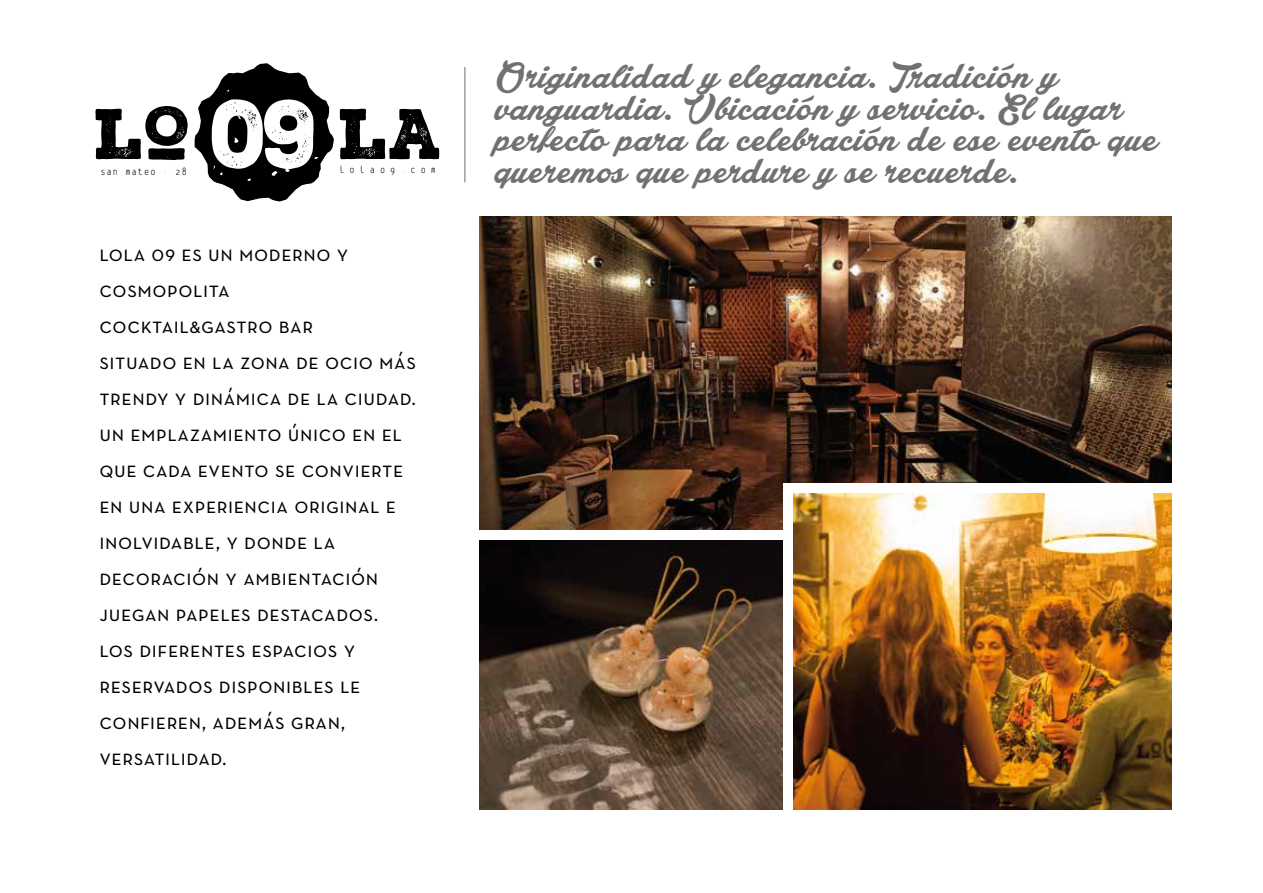
<style>
.page{position:relative;width:1263px;height:893px;background:#fff}
.page>*{position:absolute;margin:0;border:0;box-sizing:border-box;transform-origin:0 0}
.t1{font:39px/31.5px "Lakesight Personal Use Only";color:#707172}
.t2{font:22.5px/36px "Neutra Text Book SC";letter-spacing:.025em;color:#000}
.t3{font:100 11.1px "Platelet";letter-spacing:.1em;color:#010000}
.t4{font:100 11.1px "Platelet";letter-spacing:.45em;color:#010000}
</style>
<div class="page">
<hr style="left:464px;top:67px;width:2px;height:115px;background:#9c9e9f">
<img style="left:480px;top:216px;width:692px;height:314px">
<img style="left:792px;top:492px;width:380px;height:317px">
<img style="left:480px;top:540px;width:303px;height:269px">
<div style="left:783px;top:483px;width:9px;height:326px;background:#fff"></div>
<div style="left:788px;top:483px;width:386px;height:9px;background:#fff"></div>
<svg style="left:195px;top:63px;width:139px;height:139px"></svg>
<svg style="left:340px;top:109px;width:99px;height:50px"></svg>
<svg style="left:95px;top:106px;width:93px;height:54px"></svg>
<p class="t3" style="left:100px;top:167px;width:88px">san mateo · 28</p>
<p class="t4" style="left:339px;top:166px;width:98px">lola09.com</p>
<p class="t2" style="left:99px;top:235px;width:318px">lola 09 es un moderno y cosmopolita<br>cocktail&amp;gastro bar<br>situado en la zona de ocio más trendy y dinámica de la ciudad. un emplazamiento único en el que cada evento se convierte en una experiencia original e inolvidable, y donde la decoración y ambientación juegan papeles destacados. los diferentes espacios y reservados disponibles le confieren, además gran, versatilidad.</p>
<h1 class="t1" style="left:495px;top:62px;width:665px">Originalidad y elegancia. Tradición y vanguardia. Ubicación y servicio. El lugar perfecto para la celebración de ese evento que queremos que perdure y se recuerde.</h1>
</div>
